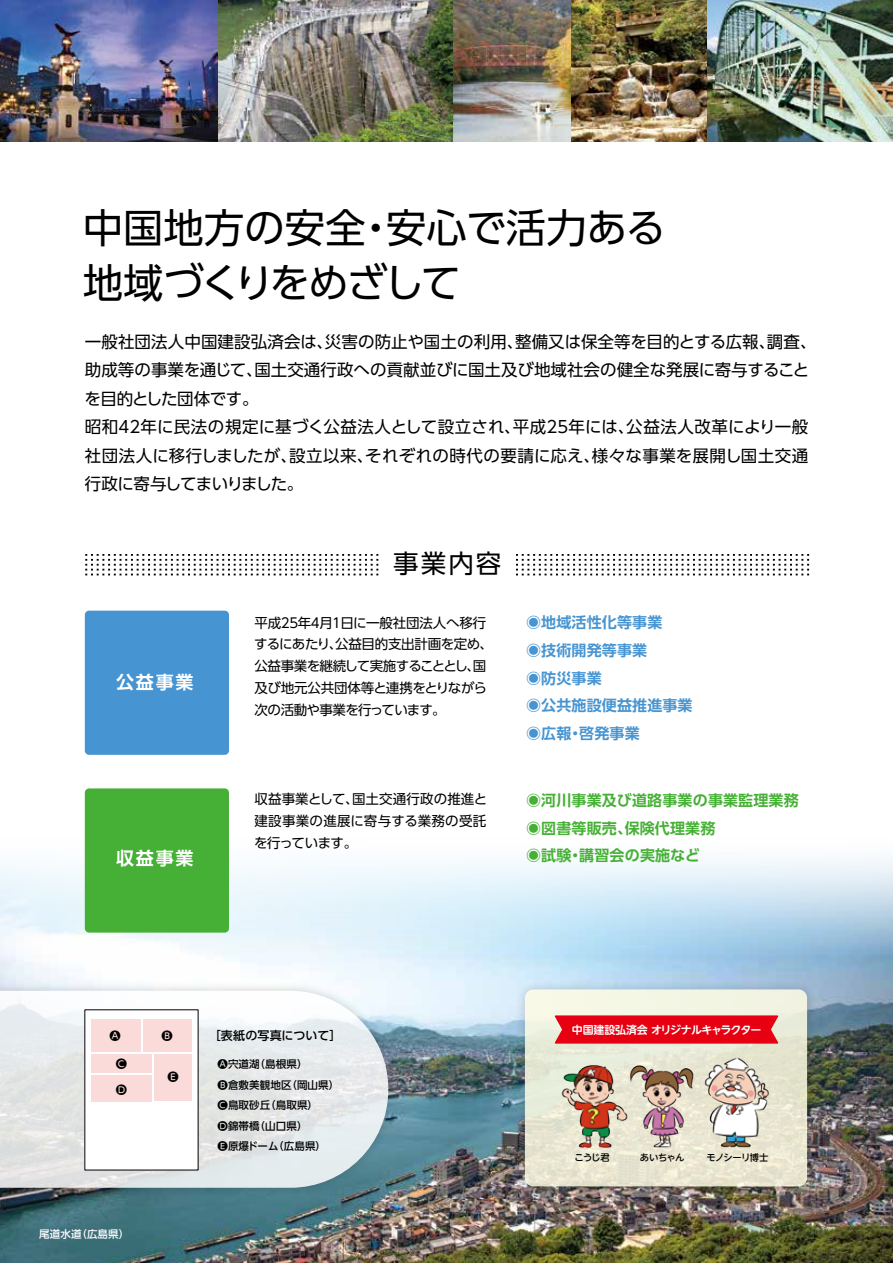
<style>
.page{position:relative;width:893px;height:1263px;background:#fff}
.page>*{position:absolute;margin:0;border:0;box-sizing:border-box;transform-origin:0 0}
.t1{font:40.2px/55.3px "UD Shin Go Pro";color:#000}
.t2{font:25.5px "UD Shin Go Pro";color:#000}
.t3{font:700 18px "UD Shin Go Pro De";letter-spacing:.1em;color:#fff}
.t4{font:16.5px/28.5px "UD Shin Go Pro";letter-spacing:.005em;color:#000}
.t5{font:700 15px/27.6px "UD Shin Go Pro De";letter-spacing:.01em;color:#45b035}
.t6{font:700 15px/27.6px "UD Shin Go Pro De";letter-spacing:.01em;color:#4694d1}
.t7{font:13.5px/21.9px "UD Shin Go Pro";letter-spacing:-.025em;color:#000}
.t8{font:500 12px "UD Shin Go Pro";letter-spacing:.01em;color:#000}
.t9{font:500 11.25px "UD Shin Go Pro";color:#000}
.t10{font:700 10.95px "UD Shin M Go Pro De";letter-spacing:-.045em;color:#fff}
.t11{font:500 10.5px/20.4px "UD Shin Go Pro";letter-spacing:.01em;color:#000}
.t12{font:500 10.5px "UD Shin Go Pro";letter-spacing:.01em;color:#fff}
.t13{font:500 9.3px "UD Shin M Go Pro";letter-spacing:-.065em;color:#000}
</style>
<div class="page">
<img style="left:0;top:957px;width:893px;height:306px">
<svg style="left:0;top:705px;width:893px;height:252px"></svg>
<img style="left:453px;top:0;width:119px;height:142px">
<img style="left:217px;top:0;width:236px;height:142px">
<img style="left:707px;top:0;width:186px;height:142px">
<img style="left:0;top:0;width:217px;height:142px">
<img style="left:572px;top:0;width:135px;height:142px">
<img style="left:0;top:978px;width:401px;height:223px">
<svg style="left:0;top:991px;width:388px;height:197px;fill:#e5eaec"></svg>
<img style="left:512px;top:976px;width:308px;height:223px">
<svg style="left:525px;top:989px;width:282px;height:197px"></svg>
<div style="left:85px;top:611px;width:144px;height:144px;background:#4694d1;border-radius:4px"></div>
<div style="left:85px;top:788px;width:144px;height:144px;background:#45b035;border-radius:4px"></div>
<svg style="left:86px;top:554px;width:293px;height:21px"></svg>
<svg style="left:517px;top:554px;width:293px;height:21px"></svg>
<img style="left:544px;top:1055px;width:67px;height:100px">
<img style="left:611px;top:1055px;width:101px;height:101px">
<img style="left:687px;top:1051px;width:100px;height:101px">
<svg style="left:553px;top:1015px;width:227px;height:30px"></svg>
<div style="left:85px;top:1010px;width:113px;height:160px;background:#fff"></div>
<div style="left:91px;top:1019px;width:49px;height:33px;background:#fadbda"></div>
<div style="left:143px;top:1019px;width:49px;height:33px;background:#fadbda"></div>
<div style="left:154px;top:1054px;width:38px;height:47px;background:#fadbda"></div>
<div style="left:91px;top:1075px;width:61px;height:26px;background:#fadbda"></div>
<div style="left:91px;top:1054px;width:61px;height:19px;background:#fadbda"></div>
<h1 class="t1" style="left:83px;top:199px;width:585px">中国地方の安全・安心で活力ある地域づくりをめざして</h1>
<p class="t4" style="left:84px;top:327px;width:734px">一般社団法人中国建設弘済会は、災害の防止や国土の利用、整備又は保全等を目的とする広報、調査、助成等の事業を通じて、国土交通行政への貢献並びに国土及び地域社会の健全な発展に寄与することを目的とした団体です。<br>昭和42年に民法の規定に基づく公益法人として設立され、平成25年には、公益法人改革により一般社団法人に移行しましたが、設立以来、それぞれの時代の要請に応え、様々な事業を展開し国土交通行政に寄与してまいりました。</p>
<p class="t3" style="left:116px;top:667px;width:79px">公益事業</p>
<p class="t3" style="left:116px;top:843px;width:79px">収益事業</p>
<h2 class="t2" style="left:393px;top:543px;width:110px">事業内容</h2>
<p class="t7" style="left:254px;top:611px;width:240px">平成25年4月1日に一般社団法人へ移行するにあたり、公益目的支出計画を定め、公益事業を継続して実施することとし、国及び地元公共団体等と連携をとりながら次の活動や事業を行っています。</p>
<p class="t7" style="left:254px;top:788px;width:235px;text-align:justify">収益事業として、国土交通行政の推進と建設事業の進展に寄与する業務の受託を行っています。</p>
<p class="t6" style="left:526px;top:608px;width:168px">◉地域活性化等事業<br>◉技術開発等事業<br>◉防災事業<br>◉公共施設便益推進事業◉広報・啓発事業</p>
<p class="t5" style="left:526px;top:786px;width:274px">◉河川事業及び道路事業の事業監理業務◉図書等販売、保険代理業務<br>◉試験・講習会の実施など</p>
<p class="t9" style="left:110px;top:1026px;width:13px">A</p>
<p class="t9" style="left:116px;top:1055px;width:13px">C</p>
<p class="t9" style="left:116px;top:1080px;width:13px">D</p>
<p class="t9" style="left:162px;top:1026px;width:13px">B</p>
<p class="t9" style="left:167px;top:1068px;width:13px">E</p>
<p class="t12" style="left:39px;top:1225px;width:92px">尾道水道（広島県）</p>
<p class="t8" style="left:209px;top:1026px;width:134px">［表紙の写真について］</p>
<p class="t11" style="left:217px;top:1054px;width:123px">A宍道湖（島根県）　<br>B倉敷美観地区（岡山県）<br>C鳥取砂丘（鳥取県）　<br>D錦帯橋（山口県）<br>E原爆ドーム（広島県）</p>
<p class="t10" style="left:572px;top:1021px;width:191px">中国建設弘済会 オリジナルキャラクター</p>
<p class="t13" style="left:574px;top:1149px;width:37px">こうじ君</p>
<p class="t13" style="left:640px;top:1149px;width:46px">あいちゃん</p>
<p class="t13" style="left:706px;top:1149px;width:64px">モノシーリ博士</p>
</div>
